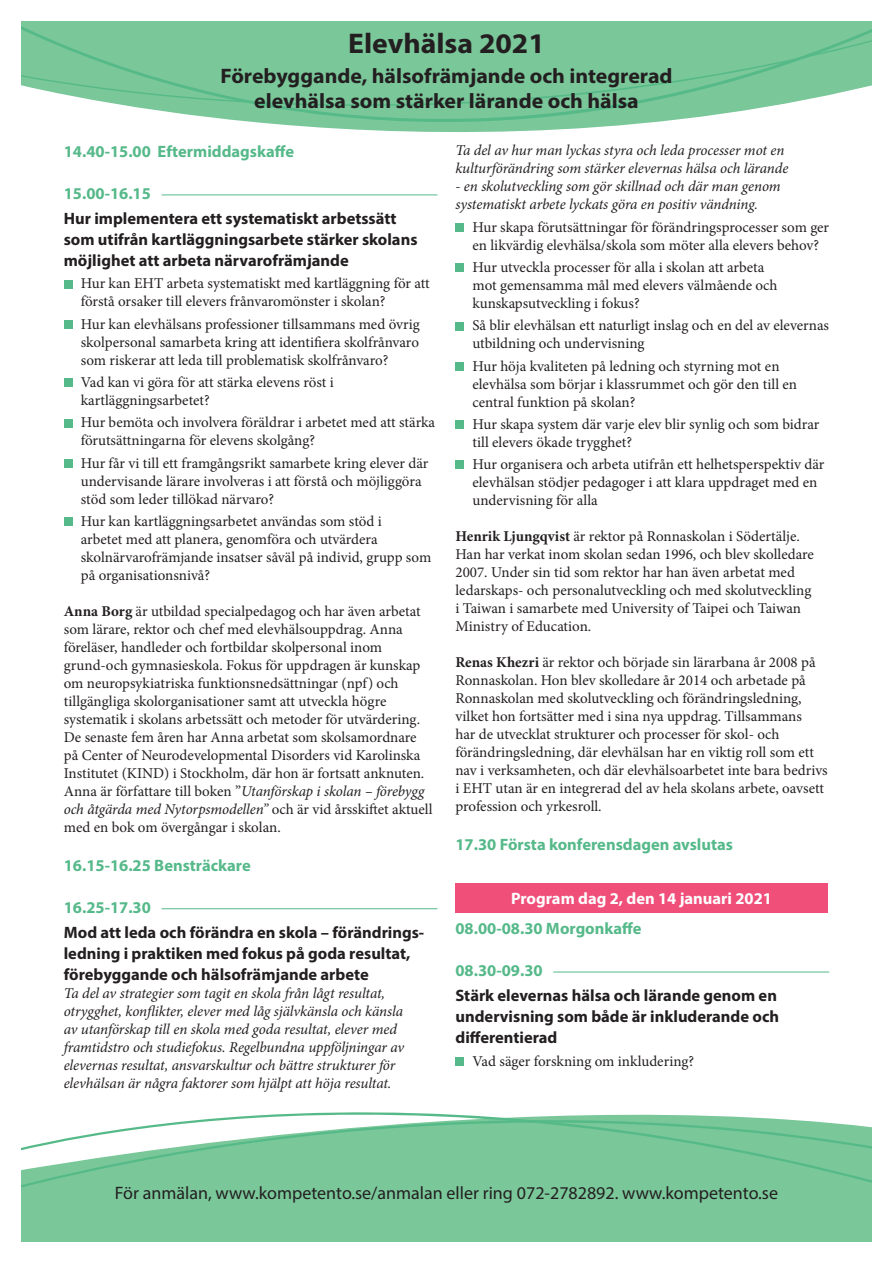
<style>
.page{position:relative;width:893px;height:1263px;background:#fff}
.page>*{position:absolute;margin:0;border:0;box-sizing:border-box;transform-origin:0 0}
.t1{font:700 28.5px "Myriad Pro";color:#231f20;scale:1.04 1}
.t2{font:700 21px/25.2px "Myriad Pro";color:#231f20;text-align:center;scale:1.04 1}
.t3{font:18px "Myriad Pro";color:#231f20}
.t4{font:700 16.5px/21px "Myriad Pro";color:#231f20}
.t5{font:700 16.5px "Myriad Pro";color:#56b98a}
.t6{font:700 16.5px "Myriad Pro";color:#fff}
.t7{font:15px/18px "Minion Pro";color:#231f20}
.t8{font:italic 15px/18px "Minion Pro";letter-spacing:-.01em;color:#231f20}
.s1{font-weight:700}
.s2{font-style:italic}
</style>
<div class="page">
<div style="left:21px;top:1216px;width:851px;height:26px;background:#7ac79a"></div>
<svg style="left:21px;top:1112px;width:851px;height:104px;fill:#7ac79a"></svg>
<hr style="left:162px;top:195px;width:275px;height:1px;background:#56b98a">
<hr style="left:162px;top:908px;width:275px;height:1px;background:#56b98a">
<div style="left:64px;top:280px;width:8px;height:8px;background:#56b98a"></div>
<div style="left:64px;top:320px;width:8px;height:9px;background:#56b98a"></div>
<div style="left:64px;top:378px;width:8px;height:9px;background:#56b98a"></div>
<div style="left:64px;top:419px;width:8px;height:8px;background:#56b98a"></div>
<div style="left:64px;top:459px;width:8px;height:8px;background:#56b98a"></div>
<div style="left:64px;top:517px;width:8px;height:9px;background:#56b98a"></div>
<hr style="left:553px;top:972px;width:276px;height:1px;background:#56b98a">
<div style="left:455px;top:223px;width:9px;height:9px;background:#56b98a"></div>
<div style="left:455px;top:263px;width:9px;height:9px;background:#56b98a"></div>
<div style="left:455px;top:322px;width:9px;height:8px;background:#56b98a"></div>
<div style="left:455px;top:362px;width:9px;height:8px;background:#56b98a"></div>
<div style="left:455px;top:420px;width:9px;height:9px;background:#56b98a"></div>
<div style="left:455px;top:460px;width:9px;height:9px;background:#56b98a"></div>
<div style="left:455px;top:883px;width:373px;height:30px;background:#f04f7a"></div>
<div style="left:455px;top:1057px;width:9px;height:8px;background:#56b98a"></div>
<svg style="left:163px;top:111px;width:577px;height:21px;fill:#7ac79a"></svg>
<svg style="left:21px;top:21px;width:851px;height:90px;background:#7ec89d"></svg>
<h1 class="t1" style="left:348px;top:25px;width:191px">Elevhälsa 2021</h1>
<h2 class="t2" style="left:220px;top:62px;width:436px">Förebyggande, hälsofrämjande och integrerad elevhälsa som stärker lärande och hälsa</h2>
<p class="t5" style="left:64px;top:141px;width:232px">14.40-15.00 Eftermiddagskaffe</p>
<p class="t5" style="left:64px;top:183px;width:89px">15.00-16.15</p>
<p class="t4" style="left:64px;top:208px;width:355px">Hur implementera ett systematiskt arbetssätt som utifrån kartläggningsarbete stärker skolans möjlighet att arbeta närvarofrämjande</p>
<p class="t7" style="left:81px;top:275px;width:350px">Hur kan EHT arbeta systematiskt med kartläggning för att förstå orsaker till elevers frånvaromönster i skolan?</p>
<p class="t7" style="left:81px;top:315px;width:340px;text-align:justify">Hur kan elevhälsans professioner tillsammans med övrig skolpersonal samarbeta kring att identifiera skolfrånvaro som riskerar att leda till problematisk skolfrånvaro?</p>
<p class="t7" style="left:81px;top:373px;width:254px">Vad kan vi göra för att stärka elevens röst i kartläggningsarbetet?</p>
<p class="t7" style="left:81px;top:413px;width:356px">Hur bemöta och involvera föräldrar i arbetet med att stärka förutsättningarna för elevens skolgång?</p>
<p class="t7" style="left:81px;top:454px;width:349px">Hur får vi till ett framgångsrikt samarbete kring elever där undervisande lärare involveras i att förstå och möjliggöra stöd som leder tillökad närvaro?</p>
<p class="t7" style="left:81px;top:512px;width:352px">Hur kan kartläggningsarbetet användas som stöd i<br>arbetet med att planera, genomföra och utvärdera skolnärvarofrämjande insatser såväl på individ, grupp som på organisationsnivå?</p>
<p class="t7" style="left:64px;top:602px;width:370px"><span class="s1">Anna Borg</span> är utbildad specialpedagog och har även arbetat som lärare, rektor och chef med elevhälsouppdrag. Anna föreläser, handleder och fortbildar skolpersonal inom grund-och gymnasieskola. Fokus för uppdragen är kunskap om neuropsykiatriska funktionsnedsättningar (npf) och tillgängliga skolorganisationer samt att utveckla högre systematik i skolans arbetssätt och metoder för utvärdering.<br>De senaste fem åren har Anna arbetat som skolsamordnare på Center of Neurodevelopmental Disorders vid Karolinska Institutet (KIND) i Stockholm, där hon är fortsatt anknuten.<br>Anna är författare till boken ”<span class="s2">Utanförskap i skolan – förebygg och åtgärda med Nytorpsmodellen”</span> och är vid årsskiftet aktuell med en bok om övergångar i skolan.</p>
<p class="t5" style="left:64px;top:854px;width:188px">16.15-16.25 Bensträckare</p>
<p class="t5" style="left:64px;top:896px;width:89px">16.25-17.30</p>
<p class="t4" style="left:64px;top:921px;width:362px">Mod att leda och förändra en skola – förändrings&shy;ledning i praktiken med fokus på goda resultat, förebyggande och hälsofrämjande arbete</p>
<p class="t8" style="left:64px;top:984px;width:342px">Ta del av strategier som tagit en skola från lågt resultat, otrygghet, konflikter, elever med låg självkänsla och känsla av utanförskap till en skola med goda resultat, elever med framtidstro och studiefokus. Regelbundna uppföljningar av elevernas resultat, ansvarskultur och bättre strukturer för elevhälsan är några faktorer som hjälpt att höja resultat.</p>
<p class="t8" style="left:455px;top:142px;width:334px">Ta del av hur man lyckas styra och leda processer mot en kulturförändring som stärker elevernas hälsa och lärande</p>
<p class="t8" style="left:455px;top:178px;width:327px">- en skolutveckling som gör skillnad och där man genom systematiskt arbete lyckats göra en positiv vändning.</p>
<p class="t7" style="left:472px;top:218px;width:358px">Hur skapa förutsättningar för förändringsprocesser som ger en likvärdig elevhälsa/skola som möter alla elevers behov?</p>
<p class="t7" style="left:472px;top:258px;width:306px">Hur utveckla processer för alla i skolan att arbeta mot gemensamma mål med elevers välmående och kunskapsutveckling i fokus?</p>
<p class="t7" style="left:472px;top:317px;width:358px">Så blir elevhälsan ett naturligt inslag och en del av elevernas utbildning och undervisning</p>
<p class="t7" style="left:472px;top:357px;width:326px">Hur höja kvaliteten på ledning och styrning mot en elevhälsa som börjar i klassrummet och gör den till en central funktion på skolan?</p>
<p class="t7" style="left:472px;top:415px;width:348px">Hur skapa system där varje elev blir synlig och som bidrar till elevers ökade trygghet?</p>
<p class="t7" style="left:472px;top:455px;width:353px">Hur organisera och arbeta utifrån ett helhetsperspektiv där elevhälsan stödjer pedagoger i att klara uppdraget med en undervisning för alla</p>
<p class="t7" style="left:455px;top:527px;width:360px"><span class="s1">Henrik Ljungqvist</span> är rektor på Ronnaskolan i Södertälje.<br>Han har verkat inom skolan sedan 1996, och blev skolledare 2007. Under sin tid som rektor har han även arbetat med ledarskaps- och personalutveckling och med skolutveckling i Taiwan i samarbete med University of Taipei och Taiwan Ministry of Education.</p>
<p class="t7" style="left:455px;top:653px;width:374px"><span class="s1">Renas Khezri</span> är rektor och började sin lärarbana år 2008 på Ronnaskolan. Hon blev skolledare år 2014 och arbetade på Ronnaskolan med skolutveckling och förändringsledning, vilket hon fortsätter med i sina nya uppdrag. Tillsammans<br>har de utvecklat strukturer och processer för skol- och förändringsledning, där elevhälsan har en viktig roll som ett nav i verksamheten, och där elevhälsoarbetet inte bara bedrivs i EHT utan är en integrerad del av hela skolans arbete, oavsett profession och yrkesroll.</p>
<p class="t5" style="left:455px;top:834px;width:279px">17.30 Första konferensdagen avslutas</p>
<p class="t6" style="left:511px;top:888px;width:262px">Program dag 2, den 14 januari 2021</p>
<p class="t5" style="left:455px;top:918px;width:188px">08.00-08.30 Morgonkaffe</p>
<p class="t5" style="left:455px;top:960px;width:89px">08.30-09.30</p>
<p class="t4" style="left:455px;top:985px;width:325px">Stärk elevernas hälsa och lärande genom en undervisning som både är inkluderande och differentierad</p>
<p class="t7" style="left:472px;top:1052px;width:223px">Vad säger forskning om inkludering?</p>
<p class="t3" style="left:115px;top:1182px;width:665px">För anmälan, www.kompetento.se/anmalan eller ring 072-2782892. www.kompetento.se</p>
</div>
